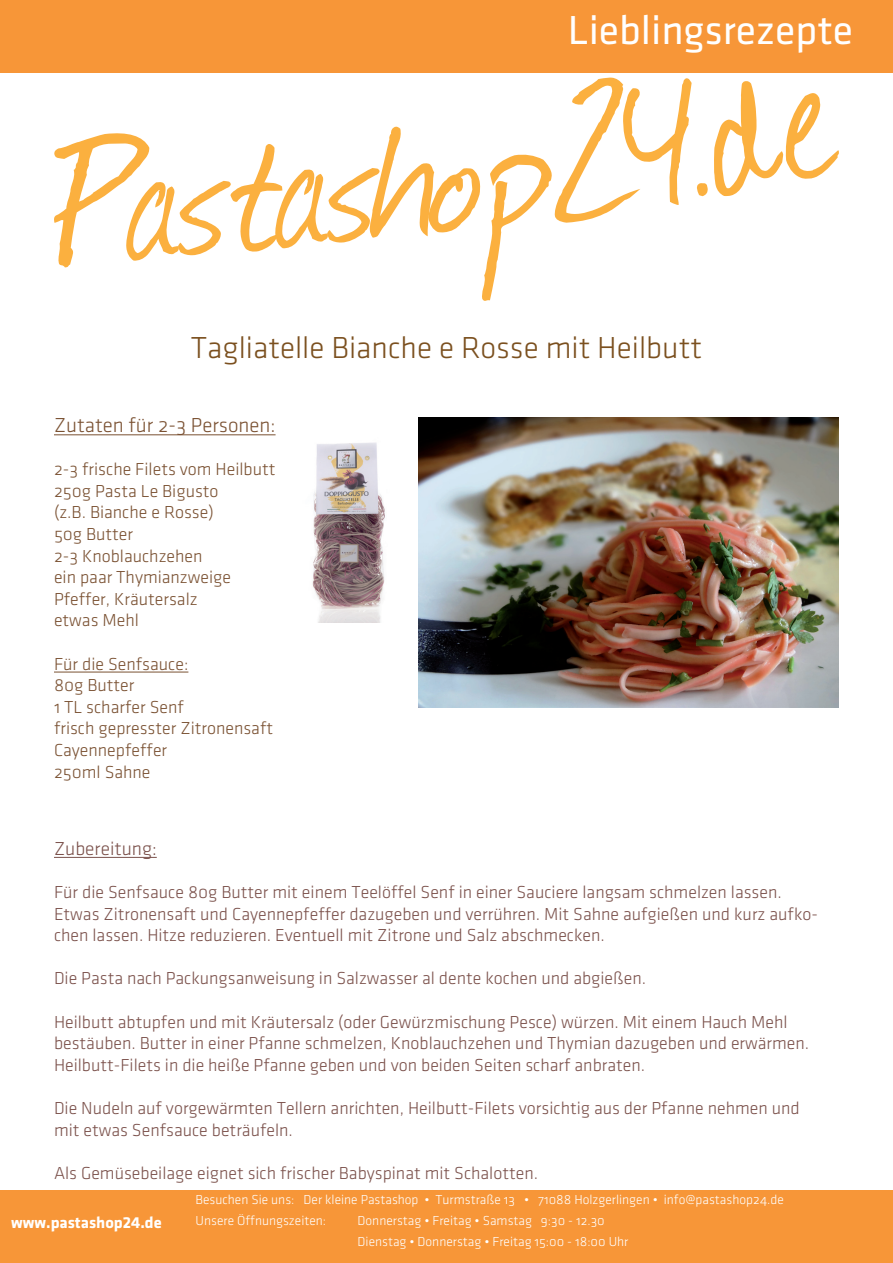
<style>
.page{position:relative;width:893px;height:1263px;background:#fff}
.page>*{position:absolute;margin:0;border:0;box-sizing:border-box;transform-origin:0 0}
.t1{font:42px "Klavika Regular OSF";color:#fff}
.t2{font:31.5px "Klavika Light OSF";color:#7b501f}
.t3{font:21px "Klavika Light OSF";color:#7a5132}
.t4{font:19.5px "Klavika Light OSF";color:#7b514b}
.t5{font:18px/21.6px "Klavika Light OSF";color:#7b514b}
.t6{font:18px/21.6px "Klavika Light OSF";color:#7a5132}
.t7{font:700 16.5px "Klavika";color:#fff}
.t8{font:13.5px "Klavika Light OSF";color:#fff}
</style>
<div class="page">
<svg style="left:54px;top:78px;width:654px;height:223px"></svg>
<svg style="left:714px;top:81px;width:125px;height:115px"></svg>
<div style="left:0;top:0;width:893px;height:72px;background:#f79638"></div>
<div style="left:0;top:1190px;width:893px;height:73px;background:#f79638"></div>
<hr style="left:54px;top:435px;width:222px;height:1px;background:#7a5132">
<hr style="left:54px;top:672px;width:134px;height:1px;background:#7a5132">
<hr style="left:54px;top:857px;width:103px;height:1px;background:#7b514b">
<img style="left:419px;top:417px;width:420px;height:291px">
<img style="left:312px;top:442px;width:73px;height:181px">
<p class="t1" style="left:568px;top:9px;width:287px">Lieblingsrezepte</p>
<p class="t2" style="left:191px;top:331px;width:513px">Tagliatelle Bianche e Rosse mit Heilbutt</p>
<p class="t3" style="left:54px;top:414px;width:223px">Zutaten für 2-3 Personen:</p>
<p class="t6" style="left:54px;top:459px;width:223px">2-3 frische Filets vom Heilbutt</p>
<p class="t6" style="left:54px;top:480px;width:166px">250g Pasta Le Bigusto (z.B. Bianche e Rosse)</p>
<p class="t6" style="left:54px;top:523px;width:81px">50g Butter</p>
<p class="t6" style="left:54px;top:545px;width:150px">2-3 Knoblauchzehen</p>
<p class="t6" style="left:54px;top:567px;width:179px">ein paar Thymianzweige</p>
<p class="t6" style="left:54px;top:588px;width:145px">Pfeffer, Kräutersalz</p>
<p class="t6" style="left:54px;top:610px;width:86px">etwas Mehl</p>
<p class="t6" style="left:54px;top:653px;width:136px">Für die Senfsauce:</p>
<p class="t6" style="left:54px;top:675px;width:82px">80g Butter</p>
<p class="t6" style="left:54px;top:696px;width:131px">1 TL scharfer Senf</p>
<p class="t6" style="left:54px;top:718px;width:221px">frisch gepresster Zitronensaft</p>
<p class="t6" style="left:54px;top:739px;width:115px">Cayennepfeffer</p>
<p class="t6" style="left:54px;top:761px;width:98px">250ml Sahne</p>
<p class="t4" style="left:54px;top:838px;width:104px">Zubereitung:</p>
<p class="t5" style="left:54px;top:881px;width:765px">Für die Senfsauce 80g Butter mit einem Teelöffel Senf in einer Sauciere langsam schmelzen lassen.<br>Etwas Zitronensaft und Cayennepfeffer dazugeben und verrühren. Mit Sahne aufgießen und kurz aufko&shy;chen lassen. Hitze reduzieren. Eventuell mit Zitrone und Salz abschmecken.</p>
<p class="t5" style="left:54px;top:968px;width:594px">Die Pasta nach Packungsanweisung in Salzwasser al dente kochen und abgießen.</p>
<p class="t5" style="left:54px;top:1011px;width:757px">Heilbutt abtupfen und mit Kräutersalz (oder Gewürzmischung Pesce) würzen. Mit einem Hauch Mehl bestäuben. Butter in einer Pfanne schmelzen, Knoblauchzehen und Thymian dazugeben und erwärmen.<br>Heilbutt-Filets in die heiße Pfanne geben und von beiden Seiten scharf anbraten.</p>
<p class="t5" style="left:54px;top:1097px;width:747px">Die Nudeln auf vorgewärmten Tellern anrichten, Heilbutt-Filets vorsichtig aus der Pfanne nehmen und mit etwas Senfsauce beträufeln.</p>
<p class="t5" style="left:54px;top:1162px;width:486px">Als Gemüsebeilage eignet sich frischer Babyspinat mit Schalotten.</p>
<p class="t7" style="left:11px;top:1214px;width:152px">www.pastashop24.de</p>
<p class="t8" style="left:196px;top:1193px;width:590px">Besuchen Sie uns: Der kleine Pastashop • Turmstraße 13 • 71088 Holzgerlingen • info@pastashop24.de</p>
<p class="t8" style="left:196px;top:1214px;width:132px">Unsere Öffnungszeiten:</p>
<p class="t8" style="left:358px;top:1214px;width:249px">Donnerstag • Freitag • Samstag 9:30 - 12.30</p>
<p class="t8" style="left:358px;top:1235px;width:272px">Dienstag • Donnerstag • Freitag 15:00 - 18:00 Uhr</p>
</div>
